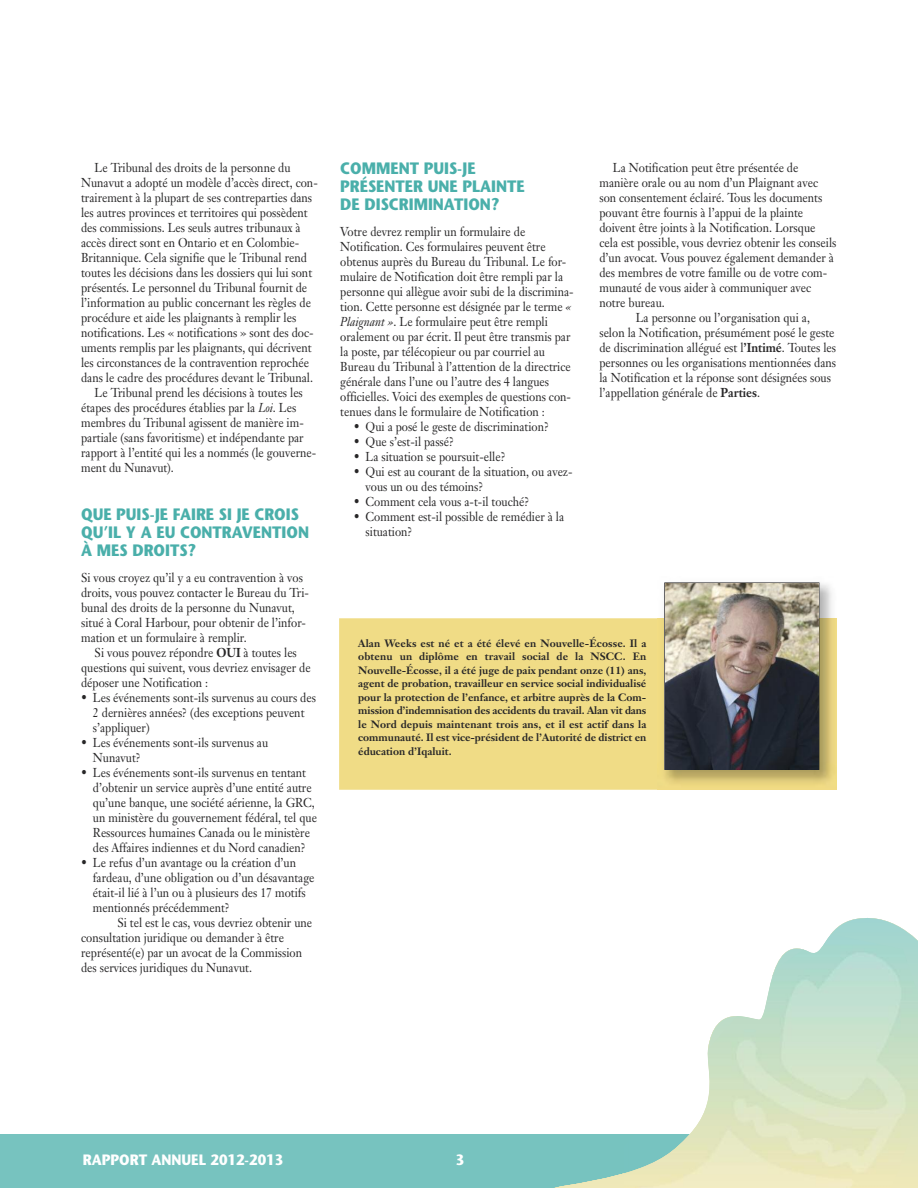
<style>
.page{position:relative;width:918px;height:1188px;background:#fff}
.page>*{position:absolute;margin:0;border:0;box-sizing:border-box;transform-origin:0 0}
.t1{font:700 16.5px/18px "Stone Sans";color:#4aafaa;scale:.9 1}
.t2{font:700 15px "Stone Sans";color:#fff;scale:.9 1}
.t3{font:12.75px/15px "Janson Text";color:#272627;scale:.9 1}
.t4{font:700 10.5px/13.5px "Janson Text";letter-spacing:-.005em;color:#272627;text-align:justify}
.s1{font-style:italic}
.s2{font-weight:700}
</style>
<div class="page">
<div style="left:0;top:1134px;width:918px;height:54px;background:#77c3bf"></div>
<svg style="left:554px;top:918px;width:356px;height:270px"></svg>
<img style="left:803px;top:933px;width:28px;height:1px">
<img style="left:624px;top:934px;width:294px;height:254px">
<div style="left:339px;top:618px;width:497px;height:172px;background:#f0dc86"></div>
<img style="left:657px;top:582px;width:180px;height:207px">
<img style="left:665px;top:583px;width:154px;height:186px">
<p class="t3" style="left:95px;top:161px;width:219px">Le Tribunal des droits de la personne du</p>
<p class="t3" style="left:81px;top:176px;width:264px">Nunavut a adopté un modèle d’accès direct, con-</p>
<p class="t3" style="left:81px;top:191px;width:258px">trairement à la plupart de ses contreparties dans</p>
<p class="t3" style="left:81px;top:206px;width:253px">les autres provinces et territoires qui possèdent</p>
<p class="t3" style="left:81px;top:221px;width:245px">des commissions. Les seuls autres tribunaux à</p>
<p class="t3" style="left:81px;top:236px;width:244px">accès direct sont en Ontario et en Colombie-</p>
<p class="t3" style="left:81px;top:251px;width:253px">Britannique. Cela signifie que le Tribunal rend</p>
<p class="t3" style="left:81px;top:266px;width:258px">toutes les décisions dans les dossiers qui lui sont</p>
<p class="t3" style="left:81px;top:281px;width:253px">présentés. Le personnel du Tribunal fournit de</p>
<p class="t3" style="left:81px;top:296px;width:257px">l’information au public concernant les règles de</p>
<p class="t3" style="left:81px;top:311px;width:241px">procédure et aide les plaignants à remplir les</p>
<p class="t3" style="left:81px;top:326px;width:260px">notifications. Les « notifications » sont des doc-</p>
<p class="t3" style="left:81px;top:341px;width:258px">uments remplis par les plaignants, qui décrivent</p>
<p class="t3" style="left:81px;top:356px;width:255px">les circonstances de la contravention reprochée</p>
<p class="t3" style="left:81px;top:371px;width:259px">dans le cadre des procédures devant le Tribunal.</p>
<p class="t3" style="left:95px;top:386px;width:233px">Le Tribunal prend les décisions à toutes les</p>
<p class="t3" style="left:81px;top:401px;width:241px">étapes des procédures établies par la <span class="s1">Loi</span>. Les</p>
<p class="t3" style="left:81px;top:416px;width:249px">membres du Tribunal agissent de manière im-</p>
<p class="t3" style="left:81px;top:431px;width:249px">partiale (sans favoritisme) et indépendante par</p>
<p class="t3" style="left:81px;top:446px;width:263px">rapport à l’entité qui les a nommés (le gouverne-</p>
<p class="t3" style="left:81px;top:461px;width:105px">ment du Nunavut).</p>
<p class="t1" style="left:81px;top:507px;width:255px">QUE PUIS-JE FAIRE SI JE CROIS<br>QU’IL Y A EU CONTRAVENTION<br>À MES DROITS?</p>
<p class="t3" style="left:81px;top:571px;width:255px">Si vous croyez qu’il y a eu contravention à vos droits, vous pouvez contacter le Bureau du Tri&shy;bunal des droits de la personne du Nunavut, situé à Coral Harbour, pour obtenir de l’infor&shy;mation et un formulaire à remplir.</p>
<p class="t3" style="left:81px;top:646px;width:257px;text-indent:14px">Si vous pouvez répondre <span class="s2">OUI</span> à toutes les questions qui suivent, vous devriez envisager de déposer une Notification :</p>
<p class="t3" style="left:93px;top:691px;width:249px;text-indent:-12px">• Les événements sont-ils survenus au cours des<br>2 dernières années? (des exceptions peuvent s’appliquer)</p>
<p class="t3" style="left:93px;top:736px;width:196px;text-indent:-12px">• Les événements sont-ils survenus au<br>Nunavut?</p>
<p class="t3" style="left:93px;top:766px;width:251px;text-indent:-12px">• Les événements sont-ils survenus en tentant d’obtenir un service auprès d’une entité autre qu’une banque, une société aérienne, la GRC, un ministère du gouvernement fédéral, tel que Ressources humaines Canada ou le ministère des Affaires indiennes et du Nord canadien?</p>
<p class="t3" style="left:93px;top:856px;width:248px;text-indent:-12px">• Le refus d’un avantage ou la création d’un fardeau, d’une obligation ou d’un désavantage était-il lié à l’un ou à plusieurs des 17 motifs mentionnés précédemment?</p>
<p class="t3" style="left:81px;top:916px;width:258px;text-indent:36px">Si tel est le cas, vous devriez obtenir une consultation juridique ou demander à être représenté(e) par un avocat de la Commission des services juridiques du Nunavut.</p>
<p class="t1" style="left:340px;top:161px;width:207px">COMMENT PUIS-JE<br>PRÉSENTER UNE PLAINTE<br>DE DISCRIMINATION?</p>
<p class="t3" style="left:340px;top:226px;width:261px">Votre devrez remplir un formulaire de Notification. Ces formulaires peuvent être obtenus auprès du Bureau du Tribunal. Le for&shy;mulaire de Notification doit être rempli par la personne qui allègue avoir subi de la discrimina&shy;tion. Cette personne est désignée par le terme <span class="s1">« Plaignant »</span>. Le formulaire peut être rempli oralement ou par écrit. Il peut être transmis par la poste, par télécopieur ou par courriel au Bureau du Tribunal à l’attention de la directrice générale dans l’une ou l’autre des 4 langues officielles. Voici des exemples de questions con&shy;tenues dans le formulaire de Notification :</p>
<p class="t3" style="left:354px;top:421px;width:218px">• Qui a posé le geste de discrimination?</p>
<p class="t3" style="left:354px;top:436px;width:113px">• Que s’est-il passé?</p>
<p class="t3" style="left:354px;top:451px;width:170px">• La situation se poursuit-elle?</p>
<p class="t3" style="left:366px;top:466px;width:231px;text-indent:-12px">• Qui est au courant de la situation, ou avez&shy;vous un ou des témoins?</p>
<p class="t3" style="left:354px;top:496px;width:197px">• Comment cela vous a-t-il touché?</p>
<p class="t3" style="left:366px;top:511px;width:222px;text-indent:-12px">• Comment est-il possible de remédier à la situation?</p>
<p class="t3" style="left:613px;top:161px;width:208px">La Notification peut être présentée de</p>
<p class="t3" style="left:599px;top:176px;width:244px">manière orale ou au nom d’un Plaignant avec</p>
<p class="t3" style="left:599px;top:191px;width:249px">son consentement éclairé. Tous les documents</p>
<p class="t3" style="left:599px;top:206px;width:228px">pouvant être fournis à l’appui de la plainte</p>
<p class="t3" style="left:599px;top:221px;width:242px">doivent être joints à la Notification. Lorsque</p>
<p class="t3" style="left:599px;top:236px;width:265px">cela est possible, vous devriez obtenir les conseils</p>
<p class="t3" style="left:599px;top:251px;width:262px">d’un avocat. Vous pouvez également demander à</p>
<p class="t3" style="left:599px;top:266px;width:255px">des membres de votre famille ou de votre com-</p>
<p class="t3" style="left:599px;top:281px;width:237px">munauté de vous aider à communiquer avec</p>
<p class="t3" style="left:599px;top:296px;width:74px">notre bureau.</p>
<p class="t3" style="left:636px;top:311px;width:195px">La personne ou l’organisation qui a,</p>
<p class="t3" style="left:599px;top:326px;width:263px">selon la Notification, présumément posé le geste</p>
<p class="t3" style="left:599px;top:341px;width:264px">de discrimination allégué est l<span class="s2">’Intimé</span>. Toutes les</p>
<p class="t3" style="left:599px;top:356px;width:264px">personnes ou les organisations mentionnées dans</p>
<p class="t3" style="left:599px;top:371px;width:259px">la Notification et la réponse sont désignées sous</p>
<p class="t3" style="left:599px;top:386px;width:180px">l’appellation générale de <span class="s2">Parties</span>.</p>
<p class="t4" style="left:358px;top:637px;width:290px">Alan Weeks est né et a été élevé en Nouvelle-Écosse. Il a obtenu un diplôme en travail social de la NSCC. En Nouvelle-Écosse, il a été juge de paix pendant onze (11) ans, agent de probation, travailleur en service social individualisé pour la protection de l’enfance, et arbitre auprès de la Com&shy;mission d’indemnisation des accidents du travail. Alan vit dans le Nord depuis maintenant trois ans, et il est actif dans la communauté. Il est vice-président de l’Autorité de district en éducation d’Iqaluit.</p>
<p class="t2" style="left:83px;top:1154px;width:224px">RAPPORT ANNUEL 2012-2013</p>
<p class="t2" style="left:456px;top:1154px;width:11px">3</p>
</div>
